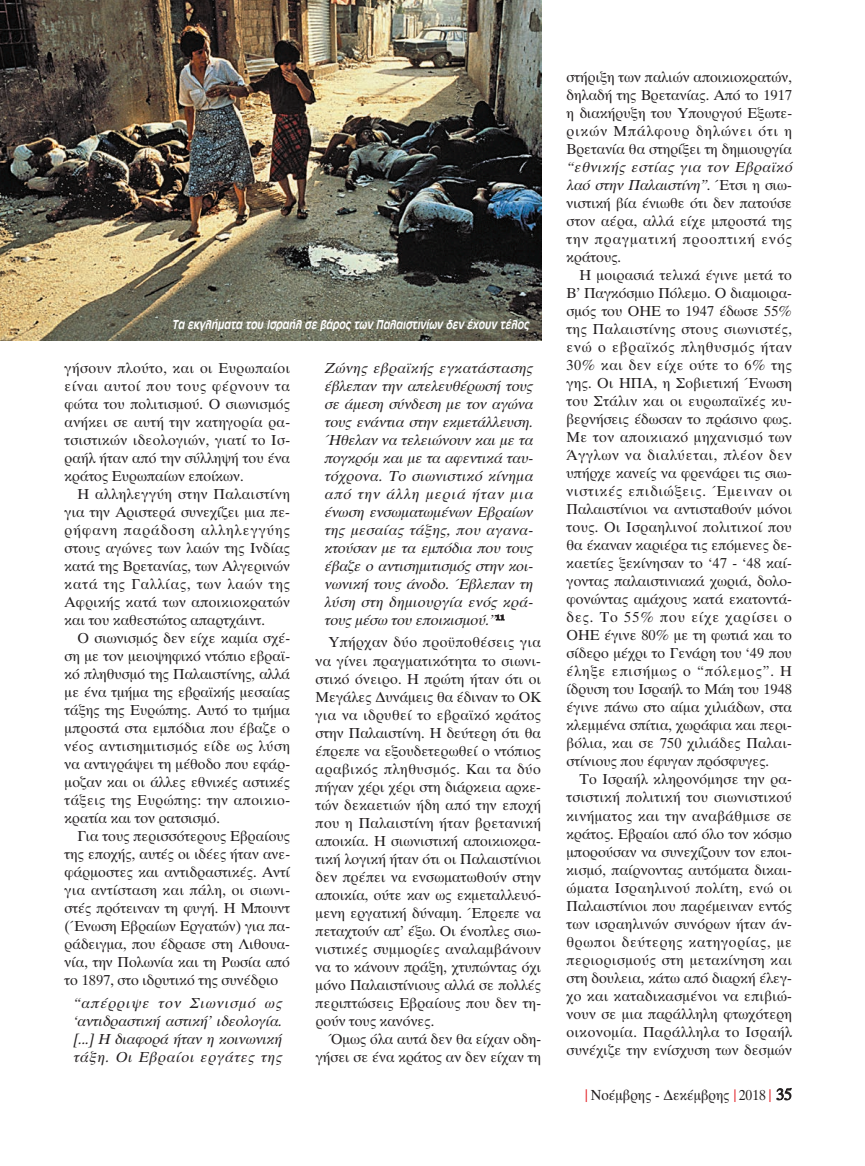
<style>
.page{position:relative;width:865px;height:1166px;background:#fff}
.page>*{position:absolute;margin:0;border:0;box-sizing:border-box;transform-origin:0 0}
.t1{font:15.15px "UB Times";color:#231f20;scale:.95 1}
.t2{font:15px/18px "UB Times";color:#231f20;text-align:justify}
.t3{font:italic 15px/18px "UB Times";color:#231f20;text-align:justify}
.t4{font:italic 13.5px "UB Antique Olive Bold";color:#fff;scale:.84 1}
.s1{font-style:italic}
.s2{font-family:"UB Front";color:#e21a21}
.s3{font-family:"UB Front";font-size:15px;color:#e21a21}
.s4{font-size:15px}
.s5{font-size:16.5px}
</style>
<div class="page">
<img style="left:0;top:0;width:541px;height:340px">
<p class="t4" style="left:172px;top:317px;width:429px">Τα εκγλήματα του Ισραήλ σε βάρος των Παλαιστινίων δεν έχουν τέλος</p>
<p class="t2" style="left:65px;top:359px;width:227px">γήσουν πλούτο, και οι Ευρωπαίοι είναι αυτοί που τους φέρνουν τα φώτα του πολιτισμού. Ο σιωνισμός ανήκει σε αυτή την κατηγορία ρα&shy;τσιστικών ιδεολογιών, γιατί το Ισ&shy;ραήλ ήταν από την σύλληψή του ένα κράτος Ευρωπαίων εποίκων.</p>
<p class="t2" style="left:65px;top:485px;width:227px;text-indent:13px">Η αλληλεγγύη στην Παλαιστίνη για την Αριστερά συνεχίζει μια πε&shy;ρήφανη παράδοση αλληλεγγύης στους αγώνες των λαών της Ινδίας κατά της Βρετανίας, των Αλγερινών κατά της Γαλλίας, των λαών της Αφρικής κατά των αποικιοκρατών και του καθεστώτος απαρτχάιντ.</p>
<p class="t2" style="left:65px;top:629px;width:227px;text-indent:13px">Ο σιωνισμός δεν είχε καμία σχέ&shy;ση με τον μειοψηφικό ντόπιο εβραϊ&shy;κό πληθυσμό της Παλαιστίνης, αλλά με ένα τμήμα της εβραϊκής μεσαίας τάξης της Ευρώπης. Αυτό το τμήμα μπροστά στα εμπόδια που έβαζε ο νέος αντισημιτισμός είδε ως λύση να αντιγράψει τη μέθοδο που εφάρ&shy;μοζαν και οι άλλες εθνικές αστικές τάξεις της Ευρώπης: την αποικιο&shy;κρατία και τον ρατσισμό.</p>
<p class="t2" style="left:65px;top:827px;width:227px;text-indent:13px">Για τους περισσότερους Εβραίους της εποχής, αυτές οι ιδέες ήταν ανε&shy;φάρμοστες και αντιδραστικές. Αντί για αντίσταση και πάλη, οι σιωνι&shy;στές πρότειναν τη φυγή. Η Μπουντ (Ένωση Εβραίων Εργατών) για πα&shy;ράδειγμα, που έδρασε στη Λιθουα&shy;νία, την Πολωνία και τη Ρωσία από το 1897, στο ιδρυτικό της συνέδριο</p>
<p class="t3" style="left:73px;top:994px;width:213px">“απέρριψ ε τον Σιωνισμό ως ‘αντιδραστική αστική’ ιδεολογ ία. [...] Η διαφορά ήταν η κοινωνική τάξη. Οι Εβραίοι εργάτες της</p>
<p class="t3" style="left:324px;top:359px;width:213px">Ζώνης εβραϊκής εγ κατάστασης έβλεπαν την απελευθέρωσή τους σε άμεση σύνδεση με τον αγ ώνα τους ενάντια στην εκμετάλλευση.<br>Ήθελαν να τελειώνουν καιμε τα πογκρόμ καιμε τα αφεντικά ταυ&shy;τόχρονα. Το σιωνιστικό κίνημα από την άλλη μεριά ήταν μια ένωση ενσωματωμένων Εβραίων της μεσαίας τάξης, που αγανα&shy;κτούσαν με τα εμπόδια που τους έβαζε ο αντισημιτισμός στην κοι&shy;νωνική τους άνοδο. Έβλεπαν τη λύση στη δημιουργ ία ενός κρά&shy;τουςμέσω του εποικισμού.”<sup>1</sup> <sup>1</sup></p>
<p class="t2" style="left:316px;top:634px;width:227px;text-indent:13px">Υπήρχαν δύο προϋποθέσεις για να γίνει πραγματικότητα το σιωνι&shy;στικό όνειρο. Η πρώτη ήταν ότι οι Μεγάλες Δυνάμεις θα έδιναν το ΟΚ για να ιδρυθεί το εβραϊκό κράτος στην Παλαιστίνη. Η δεύτερη ότι θα έπρεπε να εξουδετερωθεί ο ντόπιος αραβικός πληθυσμός. Και τα δύο πήγαν χέρι χέρι στη διάρκεια αρκε&shy;τών δεκαετιών ήδη από την εποχή που η Παλαιστίνη ήταν βρετανική αποικία. Η σιωνιστική αποικιοκρα&shy;τική λογική ήταν ότι οι Παλαιστίνιοι δεν πρέπει να ενσωματωθούν στην αποικία, ούτε καν ως εκμεταλλευό&shy;μενη εργατική δύναμη. Έπρεπε να πεταχτούν απ’ έξω. Οι ένοπλες σιω&shy;νιστικές συμμορίες αναλαμβάνουν να το κάνουν πράξη, χτυπώντας όχι μόνο Παλαιστίνιους αλλά σε πολλές περιπτώσεις Εβραίους που δεν τη&shy;ρούν τους κανόνες.</p>
<p class="t2" style="left:316px;top:1030px;width:227px;text-align:right">Όμως όλα αυτά δεν θα είχαν οδη&shy;γήσει σε ένα κράτος αν δεν είχαν τη</p>
<p class="t2" style="left:566px;top:68px;width:227px">στήριξη των παλιών αποικιοκρατών, δηλαδή της Βρετανίας. Από το 1917 η διακήρυξη του Υπουργού Εξωτε&shy;ρικών Μπάλφουρ δηλώνει ότι η Βρετανία θα στηρίξει τη δημιουργία</p>
<p class="t2" style="left:566px;top:158px;width:230px;text-align:left"><span class="s1">“εθνικής εστίας γ ια τον Εβραϊκό λαό στην Παλαιστίνη”</span>. Έ τ σ ι η σ ι ω - νιστική βία ένιωθε ότι δεν πατούσε στον αέρα, αλλά είχε μπροστά της την πραγματική προοπτική ενός κράτους.</p>
<p class="t2" style="left:566px;top:266px;width:227px;text-indent:13px">Η μοιρασιά τελικά έγινε μετά το Β’ Παγκόσμιο Πόλεμο. Ο διαμοιρα&shy;σμός του ΟΗΕ το 1947 έδωσε 55% της Παλαιστίνης στους σιωνιστές, ενώ ο εβραϊκός πληθυσμός ήταν 30% και δεν είχε ούτε το 6% της γης. Οι ΗΠΑ, η Σοβιετική Ένωση του Στάλιν και οι ευρωπαϊκές κυ&shy;βερνήσεις έδωσαν το πράσινο φως.<br>Με τον αποικιακό μηχανισμό των Άγγλων να διαλύεται, πλέον δεν υπήρχε κανείς να φρενάρει τις σιω&shy;νιστικές επιδιώξεις. Έμειναν οι Παλαιστίνιοι να αντισταθούν μόνοι τους. Οι Ισραηλινοί πολιτικοί που θα έκαναν καριέρα τις επόμενες δε&shy;καετίες ξεκίνησαν το ‘47 - ‘48 καί&shy;γοντας παλαιστινιακά χωριά, δολο&shy;φονώντας αμάχους κατά εκατοντά&shy;δες. Το 55% που είχε χαρίσει ο ΟΗΕ έγινε 80% με τη φωτιά και το σίδερο μέχρι το Γενάρη του ‘49 που έληξε επισήμως ο “πόλεμος”. Η ίδρυση του Ισραήλ το Μάη του 1948 έγινε πάνω στο αίμα χιλιάδων, στα κλεμμένα σπίτια, χωράφια και περι&shy;βόλια, και σε 750 χιλιάδες Παλαι&shy;στίνιους που έφυγαν πρόσφυγες.</p>
<p class="t2" style="left:566px;top:770px;width:227px;text-indent:13px">Το Ισραήλ κληρονόμησε την ρα&shy;τσιστική πολιτική του σιωνιστικού κινήματος και την αναβάθμισε σε κράτος. Εβραίοι από όλο τον κόσμο μπορούσαν να συνεχίζουν τον εποι&shy;κισμό, παίρνοντας αυτόματα δικαι&shy;ώματα Ισραηλινού πολίτη, ενώ οι Παλαιστίνιοι που παρέμειναν εντός των ισραηλινών συνόρων ήταν άν&shy;θρωποι δεύτερης κατηγορίας, με περιορισμούς στη μετακίνηση και στη δουλεια, κάτω από διαρκή έλεγ&shy;χο και καταδικασμένοι να επιβιώ&shy;νουν σε μια παράλληλη φτωχότερη οικονομία. Παράλληλα το Ισραήλ συνέχιζε την ενίσχυση των δεσμών</p>
<p class="t1" style="left:584px;top:1086px;width:220px"><span class="s2">|</span> Νοέμβρης - Δεκέμβρης <span class="s3">|</span> <span class="s4">2018</span> <span class="s2">|</span> <span class="s5">35</span></p>
</div>
